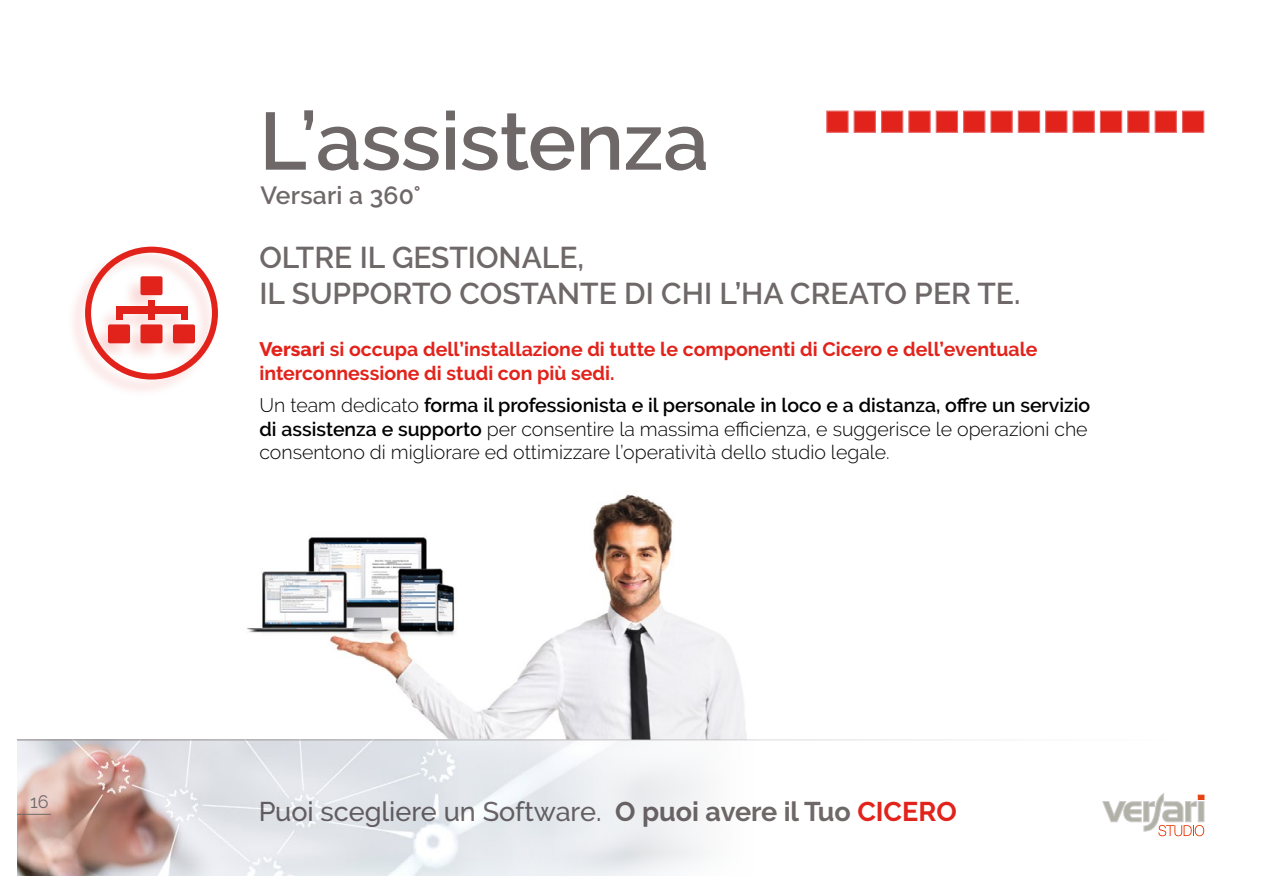
<style>
.page{position:relative;width:1263px;height:893px;background:#fff}
.page>*{position:absolute;margin:0;border:0;box-sizing:border-box;transform-origin:0 0}
.t1{font:600 81px "Raleway";letter-spacing:-.005em;color:#6f6869}
.t2{font:600 30px/36px "Raleway";color:#6f6869}
.t3{font:500 27px "Raleway";color:#6f6869}
.t4{font:600 24.75px "Raleway";letter-spacing:.01em;color:#6f6869}
.t5{font:300 19.5px/23.4px "Raleway";color:#000}
.t6{font:700 19.5px/23.4px "Raleway";color:#e2231b}
.t7{font:18px "Raleway";color:#6f6869}
.s1{font-weight:800}
.s2{font-weight:600}
.s3{font-weight:700}
.s4{font-weight:700;color:#e2231b}
</style>
<div class="page">
<img style="left:247px;top:494px;width:500px;height:245px">
<div style="left:67px;top:246px;width:151px;height:152px;background:#e2231b;opacity:.16"></div>
<svg style="left:85px;top:247px;width:133px;height:133px"></svg>
<div style="left:140px;top:276px;width:23px;height:19px;background:#e2231b;border-radius:2px"></div>
<div style="left:140px;top:324px;width:23px;height:19px;background:#e2231b;border-radius:2px"></div>
<div style="left:173px;top:324px;width:22px;height:19px;background:#e2231b;border-radius:2px"></div>
<div style="left:108px;top:324px;width:22px;height:19px;background:#e2231b;border-radius:2px"></div>
<div style="left:116px;top:307px;width:71px;height:7px;background:#e2231b"></div>
<div style="left:116px;top:311px;width:6px;height:9px;background:#e2231b"></div>
<div style="left:148px;top:311px;width:7px;height:9px;background:#e2231b"></div>
<div style="left:148px;top:300px;width:7px;height:9px;background:#e2231b"></div>
<div style="left:181px;top:311px;width:6px;height:9px;background:#e2231b"></div>
<div style="left:881px;top:111px;width:22px;height:22px;background:#e2231b;border:1px solid #e66866"></div>
<div style="left:854px;top:111px;width:22px;height:22px;background:#e2231b;border:1px solid #e66866"></div>
<div style="left:826px;top:111px;width:22px;height:22px;background:#e2231b;border:1px solid #e66866"></div>
<div style="left:908px;top:111px;width:23px;height:22px;background:#e2231b;border:1px solid #e66866"></div>
<div style="left:936px;top:111px;width:22px;height:22px;background:#e2231b;border:1px solid #e66866"></div>
<div style="left:963px;top:111px;width:22px;height:22px;background:#e2231b;border:1px solid #e66866"></div>
<div style="left:990px;top:111px;width:23px;height:22px;background:#e2231b;border:1px solid #e66866"></div>
<div style="left:1018px;top:111px;width:22px;height:22px;background:#e2231b;border:1px solid #e66866"></div>
<div style="left:1045px;top:111px;width:22px;height:22px;background:#e2231b;border:1px solid #e66866"></div>
<div style="left:1072px;top:111px;width:23px;height:22px;background:#e2231b;border:1px solid #e66866"></div>
<div style="left:1100px;top:111px;width:22px;height:22px;background:#e2231b;border:1px solid #e66866"></div>
<div style="left:1127px;top:111px;width:22px;height:22px;background:#e2231b;border:1px solid #e66866"></div>
<div style="left:1154px;top:111px;width:23px;height:22px;background:#e2231b;border:1px solid #e66866"></div>
<div style="left:1182px;top:111px;width:22px;height:22px;background:#e2231b;border:1px solid #e66866"></div>
<img style="left:17px;top:740px;width:757px;height:136px">
<hr style="left:17px;top:814px;width:34px;height:1px;background:#6f6869">
<hr style="left:17px;top:739px;width:1229px;height:1px;background:#948e8f">
<svg style="left:1102px;top:793px;width:102px;height:43px"></svg>
<h1 class="t1" style="left:259px;top:95px;width:451px">L’assistenza</h1>
<p class="t4" style="left:260px;top:181px;width:162px">Versari a 360°</p>
<h2 class="t2" style="left:259px;top:240px;width:762px">OLTRE IL GESTIONALE,<br>IL SUPPORTO COSTANTE DI CHI L’HA CREATO PER TE.</h2>
<p class="t6" style="left:259px;top:338px;width:780px"><span class="s1">Versari</span> si occupa dell’installazione di tutte le componenti di Cicero e dell’eventuale interconnessione di studi con più sedi.</p>
<p class="t5" style="left:259px;top:394px;width:832px">Un team dedicato <span class="s2">forma il professionista e il personale in loco e a distanza, offre un servizio di assistenza e supporto</span> per consentire la massima efficienza, e suggerisce le operazioni che consentono di migliorare ed ottimizzare l’operatività dello studio legale.</p>
<p class="t7" style="left:30px;top:791px;width:20px">16</p>
<h3 class="t3" style="left:258px;top:795px;width:700px">Puoi scegliere un Software. <span class="s3">O puoi avere il Tuo</span> <span class="s4">CICERO</span></h3>
<p class="t7" style="left:30px;top:791px;width:20px">01</p>
</div>
